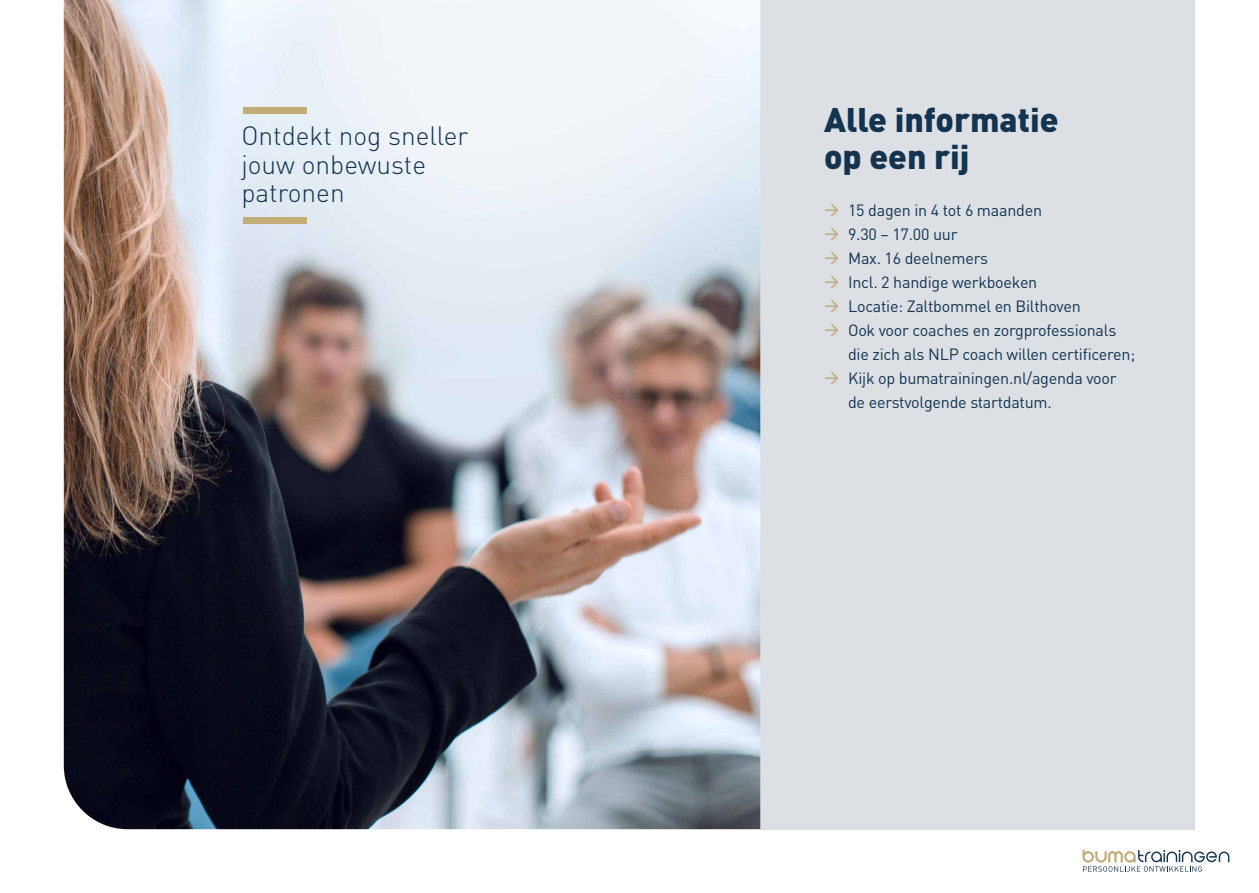
<style>
.page{position:relative;width:1259px;height:893px;background:#fff}
.page>*{position:absolute;margin:0;border:0;box-sizing:border-box;transform-origin:0 0}
.t1{font:900 33.75px/37.5px "DIN Pro";color:#14334f}
.t2{font:300 26.25px/28.5px "DIN Pro";color:#14334f}
.t3{font:16.2px/24px "DIN Pro";letter-spacing:-.015em;color:#14334f}
.s1{color:#c2ad78}
</style>
<div class="page">
<div style="left:760px;top:0;width:435px;height:829px;background:#dce0e4"></div>
<svg style="left:1082px;top:850px;width:147px;height:22px"></svg>
<img style="left:64px;top:0;width:696px;height:829px">
<div style="left:243px;top:107px;width:64px;height:6px;background:#c2ad78"></div>
<div style="left:243px;top:217px;width:64px;height:6px;background:#c2ad78"></div>
<h2 class="t2" style="left:241px;top:120px;width:228px">Ontdekt nog sneller jouw onbewuste patronen</h2>
<h1 class="t1" style="left:824px;top:99px;width:236px">Alle informatie op een rij</h1>
<p class="t3" style="left:824px;top:197px;width:219px"><span class="s1">→</span> 15 dagen in 4 tot 6 maanden</p>
<p class="t3" style="left:824px;top:221px;width:135px"><span class="s1">→</span> 9.30 – 17.00 uur</p>
<p class="t3" style="left:824px;top:245px;width:166px"><span class="s1">→</span> Max. 16 deelnemers</p>
<p class="t3" style="left:824px;top:269px;width:215px"><span class="s1">→</span> Incl. 2 handige werkboeken</p>
<p class="t3" style="left:824px;top:293px;width:258px"><span class="s1">→</span> Locatie: Zaltbommel en Bilthoven</p>
<p class="t3" style="left:848px;top:317px;width:289px;text-indent:-24px"><span class="s1">→</span> Ook voor coaches en zorgprofessionals die zich als NLP coach willen certificeren;</p>
<p class="t3" style="left:848px;top:365px;width:270px;text-indent:-24px"><span class="s1">→</span> Kijk op bumatrainingen.nl/agenda voor de eerstvolgende startdatum.</p>
</div>
